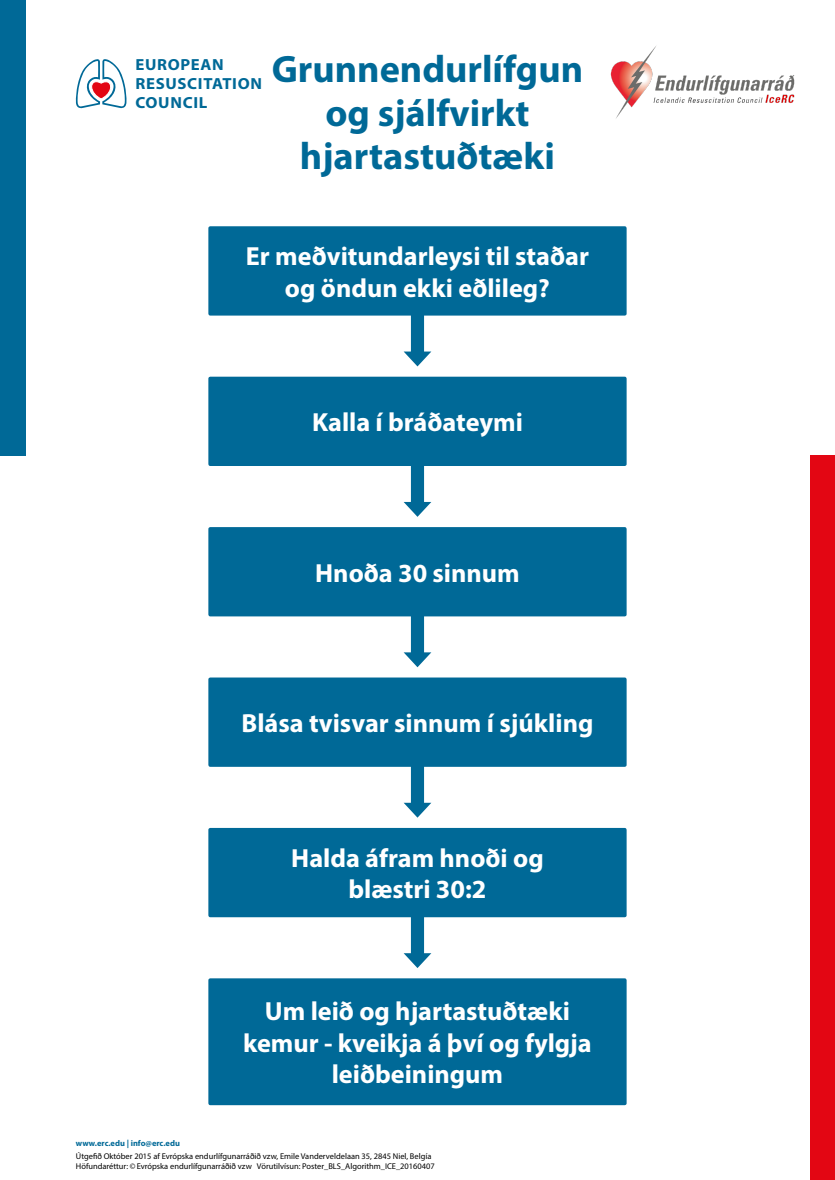
<style>
.page{position:relative;width:835px;height:1180px;background:#fff}
.page>*{position:absolute;margin:0;border:0;box-sizing:border-box;transform-origin:0 0}
.t1{font:700 38.32px/43.4px "Myriad Pro";color:#006997;text-align:center}
.t2{font:700 26.25px/31.5px "Myriad Pro";color:#fff;text-align:center}
.t3{font:700 16.1px/19.2px "Myriad Pro";letter-spacing:.04em;color:#006997;scale:1.04 1}
.t4{font:8.4px/10.1px "Myriad Pro";color:#000}
.t5{font:700 8.4px "Myriad Pro";color:#006997}
</style>
<div class="page">
<div style="left:208px;top:226px;width:418px;height:89px;background:#006997;border-radius:2px"></div>
<div style="left:208px;top:377px;width:418px;height:89px;background:#006997;border-radius:2px"></div>
<div style="left:411px;top:456px;width:13px;height:50px;background:#006997"></div>
<svg style="left:403px;top:502px;width:28px;height:15px"></svg>
<div style="left:208px;top:527px;width:418px;height:89px;background:#006997;border-radius:2px"></div>
<div style="left:208px;top:677px;width:418px;height:90px;background:#006997;border-radius:2px"></div>
<div style="left:411px;top:312px;width:13px;height:44px;background:#006997"></div>
<svg style="left:403px;top:351px;width:28px;height:15px"></svg>
<div style="left:411px;top:609px;width:13px;height:47px;background:#006997"></div>
<svg style="left:403px;top:652px;width:28px;height:15px"></svg>
<div style="left:411px;top:760px;width:13px;height:47px;background:#006997"></div>
<svg style="left:404px;top:803px;width:27px;height:14px"></svg>
<div style="left:208px;top:828px;width:418px;height:89px;background:#006997;border-radius:2px"></div>
<div style="left:411px;top:909px;width:13px;height:48px;background:#006997"></div>
<svg style="left:403px;top:953px;width:28px;height:15px"></svg>
<div style="left:208px;top:978px;width:418px;height:127px;background:#006997;border-radius:2px"></div>
<svg style="left:76px;top:59px;width:51px;height:49px"></svg>
<div style="left:0;top:0;width:25px;height:455px;background:#006997"></div>
<div style="left:809px;top:455px;width:25px;height:725px;background:#e30613"></div>
<img style="left:610px;top:46px;width:185px;height:72px">
<p class="t3" style="left:135px;top:54px;width:123px">EUROPEAN<br>RESUSCITATION<br>COUNCIL</p>
<h1 class="t1" style="left:271px;top:46px;width:313px">Grunnendurlífgun og sjálfvirkt hjartastuðtæki</h1>
<p class="t2" style="left:246px;top:239px;width:344px">Er meðvitundarleysi til staðar og öndun ekki eðlileg?</p>
<p class="t2" style="left:312px;top:406px;width:212px">Kalla í bráðateymi</p>
<p class="t2" style="left:315px;top:556px;width:206px">Hnoða 30 sinnum</p>
<p class="t2" style="left:241px;top:706px;width:353px">Blása tvisvar sinnum í sjúkling</p>
<p class="t2" style="left:291px;top:841px;width:254px">Halda áfram hnoði og blæstri 30:2</p>
<p class="t2" style="left:243px;top:994px;width:350px">Um leið og hjartastuðtæki kemur - kveikja á því og fylgja leiðbeiningum</p>
<p class="t5" style="left:76px;top:1138px;width:105px">www.erc.edu | info@erc.edu</p>
<p class="t4" style="left:76px;top:1151px;width:360px">Útgefið Október 2015 af Evrópska endurlífgunarráðið vzw, Emile Vanderveldelaan 35, 2845 Niel, Belgía<br>Höfundaréttur: ©Evrópska endurlífgunarráðið vzw Vörutilvísun: Poster_BLS_Algorithm_ICE_20160407</p>
</div>
